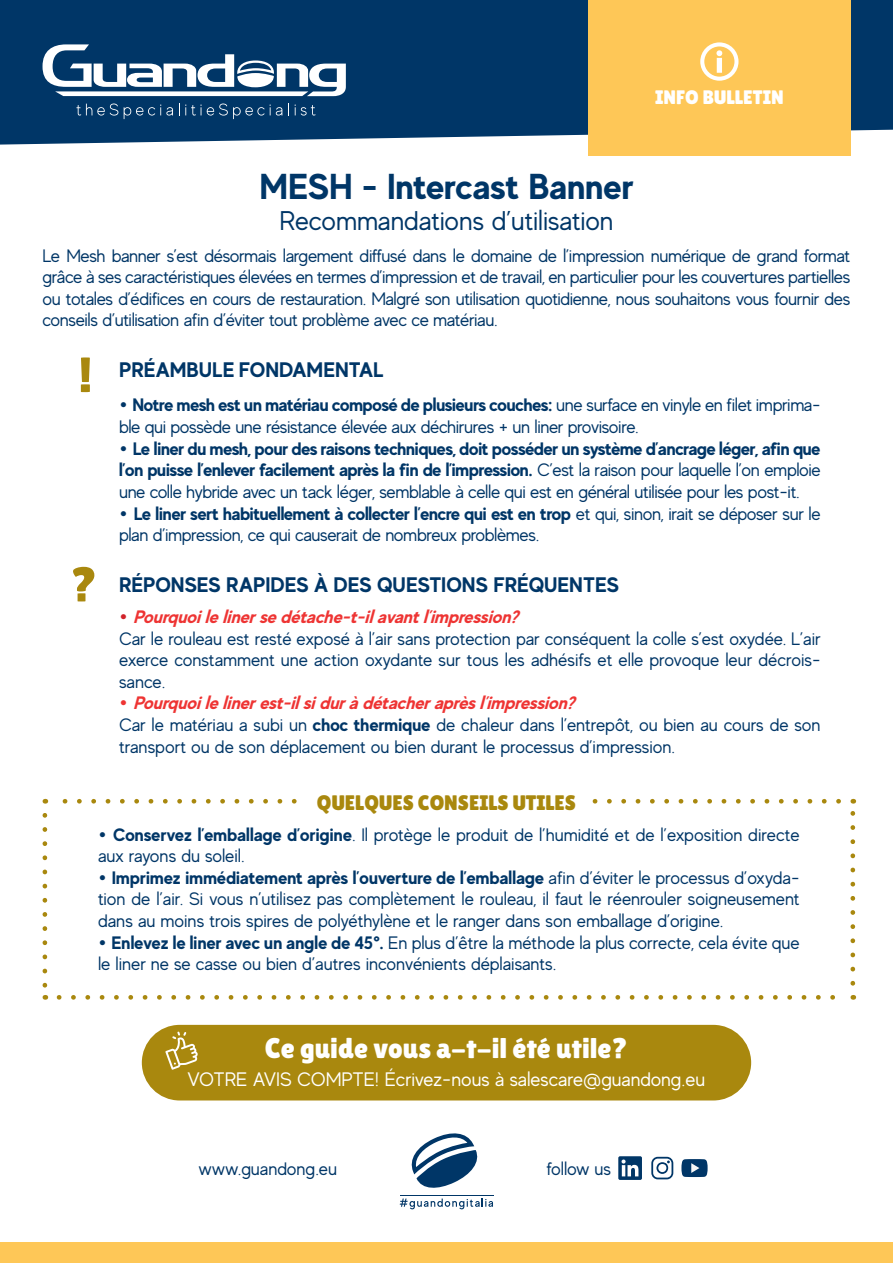
<style>
.page{position:relative;width:893px;height:1263px;background:#fff}
.page>*{position:absolute;margin:0;border:0;box-sizing:border-box;transform-origin:0 0}
.t1{font:700 36px "MADE Evolve Sans";color:#003667}
.t2{font:28.5px "Lilita One";color:#fff}
.t3{font:27px "MADE Evolve Sans";color:#003667}
.t4{font:700 21px "MADE Evolve Sans";color:#003667}
.t5{font:21px "Lilita One";color:#a9880e}
.t6{font:19.5px "MADE Evolve Sans";color:#fff}
.t7{font:19.5px "Lilita One";color:#fff}
.t8{font:18px/21.6px "MADE Evolve Sans";letter-spacing:-.01em;color:#003667}
.t9{font:700 18px/21.6px "MADE Evolve Sans";letter-spacing:-.02em;color:#003667;text-align:justify}
.t10{font:italic 700 18px "MADE Evolve Sans";color:#ee3433}
.s1{font-family:"Gotham";font-weight:500}
.s2{font-weight:700}
.s3{font-weight:400}
.s4{font-family:"Gotham";font-weight:500;font-style:normal;color:#d1232a}
.s5{font-family:"Gotham";font-weight:500;font-style:normal}
</style>
<div class="page">
<div style="left:0;top:0;width:893px;height:145px;background:#003667"></div>
<div style="left:588px;top:0;width:262px;height:155px;background:#fec757"></div>
<svg style="left:43px;top:44px;width:303px;height:52px"></svg>
<svg style="left:76px;top:104px;width:42px;height:12px"></svg>
<svg style="left:124px;top:105px;width:49px;height:14px"></svg>
<svg style="left:179px;top:103px;width:103px;height:16px;background:#1c4c78"></svg>
<svg style="left:288px;top:103px;width:1px;height:12px"></svg>
<svg style="left:295px;top:105px;width:21px;height:11px"></svg>
<div style="left:700px;top:42px;width:38px;height:39px;border:4px solid #fff;border-radius:50%"></div>
<svg style="left:716px;top:50px;width:6px;height:23px"></svg>
<div style="left:0;top:1242px;width:893px;height:21px;background:#fec757"></div>
<div style="left:142px;top:1025px;width:609px;height:75px;background:#a9880e;border-radius:38px"></div>
<svg style="left:165px;top:1031px;width:33px;height:39px"></svg>
<svg style="left:411px;top:1133px;width:67px;height:55px"></svg>
<hr style="left:400px;top:1195px;width:93px;height:1px;background:#003667">
<svg style="left:400px;top:1198px;width:93px;height:11px"></svg>
<svg style="left:618px;top:1156px;width:24px;height:24px"></svg>
<svg style="left:651px;top:1157px;width:22px;height:22px"></svg>
<svg style="left:681px;top:1159px;width:27px;height:18px"></svg>
<svg style="left:81px;top:357px;width:9px;height:35px"></svg>
<svg style="left:59px;top:995px;width:776px;height:5px"></svg>
<svg style="left:62px;top:799px;width:777px;height:5px"></svg>
<svg style="left:43px;top:815px;width:4px;height:185px"></svg>
<svg style="left:850px;top:799px;width:5px;height:184px"></svg>
<svg style="left:73px;top:567px;width:21px;height:34px"></svg>
<div style="left:305px;top:790px;width:283px;height:20px;background:#fff"></div>
<p class="t7" style="left:655px;top:86px;width:130px">INFO BULLETIN</p>
<p class="t1" style="left:259px;top:164px;width:376px">MESH - Intercast Banner</p>
<p class="t3" style="left:279px;top:204px;width:336px">Recommandations d’utilisation</p>
<p class="t8" style="left:43px;top:244px;width:809px;text-align:justify">Le Mesh banner s’est désormais largement diffusé dans le domaine de l’impression numérique de grand format grâce à ses caractéristiques élevées en termes d’impression et de travail, en particulier pour les couvertures partielles ou totales d’édifices en cours de restauration. Malgré son utilisation quotidienne, nous souhaitons vous fournir des conseils d’utilisation afin d’éviter tout problème avec ce matériau.</p>
<p class="t4" style="left:119px;top:356px;width:266px">PRÉAMBULE FONDAMENTAL</p>
<p class="t8" style="left:119px;top:394px;width:703px"><span class="s1">•</span> <span class="s2">Notre mesh est un matériau composé de plusieurs couches:</span> une surface en vinyle en filet imprima&shy;ble qui possède une résistance élevée aux déchirures + un liner provisoire.</p>
<p class="t9" style="left:119px;top:437px;width:703px"><span class="s1">•</span> Le liner du mesh, pour des raisons techniques, doit posséder un système d’ancrage léger, afin que l’on puisse l’enlever facilement après la fin de l’impression. <span class="s3">C’est la raison pour laquelle l’on emploie une colle hybride avec un tack léger, semblable à celle qui est en général utilisée pour les post-it.</span></p>
<p class="t8" style="left:119px;top:502px;width:703px"><span class="s1">•</span> <span class="s2">Le liner sert habituellement à collecter l’encre qui est en trop</span> et qui, sinon, irait se déposer sur le plan d’impression, ce qui causerait de nombreux problèmes.</p>
<p class="t4" style="left:119px;top:571px;width:501px">RÉPONSES RAPIDES À DES QUESTIONS FRÉQUENTES</p>
<p class="t10" style="left:119px;top:605px;width:406px"><span class="s4">•</span> Pourquoilelinersedétache-t-ilavantl’impression?</p>
<p class="t8" style="left:119px;top:627px;width:703px;text-align:justify">Car le rouleau est resté exposé à l’air sans protection par conséquent la colle s’est oxydée. L’air exerce constamment une action oxydante sur tous les adhésifs et elle provoque leur décrois&shy;sance.</p>
<p class="t10" style="left:119px;top:692px;width:463px"><span class="s5">•</span> Pourquoilelinerest-ilsiduràdétacheraprèsl’impression?</p>
<p class="t8" style="left:119px;top:713px;width:703px">Car le matériau a subi un <span class="s2">choc thermique</span> de chaleur dans l’entrepôt, ou bien au cours de son transport ou de son déplacement ou bien durant le processus d’impression.</p>
<p class="t5" style="left:317px;top:790px;width:261px">QUELQUES CONSEILS UTILES</p>
<p class="t8" style="left:98px;top:823px;width:703px"><span class="s1">•</span> <span class="s2">Conservez l’emballage d’origine</span>. Il protège le produit de l’humidité et de l’exposition directe aux rayons du soleil.</p>
<p class="t8" style="left:98px;top:866px;width:703px;text-align:justify"><span class="s1">•</span> <span class="s2">Imprimez immédiatement après l’ouverture de l’emballage</span> afin d’éviter le processus d’oxyda&shy;tion de l’air. Si vous n’utilisez pas complètement le rouleau, il faut le réenrouler soigneusement dans au moins trois spires de polyéthylène et le ranger dans son emballage d’origine.</p>
<p class="t8" style="left:98px;top:931px;width:703px"><span class="s1">•</span> <span class="s2">Enlevez le liner avec un angle de 45°.</span> En plus d’être la méthode la plus correcte, cela évite que le liner ne se casse ou bien d’autres inconvénients déplaisants.</p>
<h2 class="t2" style="left:265px;top:1031px;width:365px">Ce guide vous a-t-il été utile?</h2>
<p class="t6" style="left:188px;top:1067px;width:519px">VOTRE AVIS COMPTE! Écrivez-nous à salescare@guandong.eu</p>
<p class="t8" style="left:199px;top:1157px;width:140px">www.guandong.eu</p>
<p class="t8" style="left:546px;top:1157px;width:66px">follow us</p>
</div>
